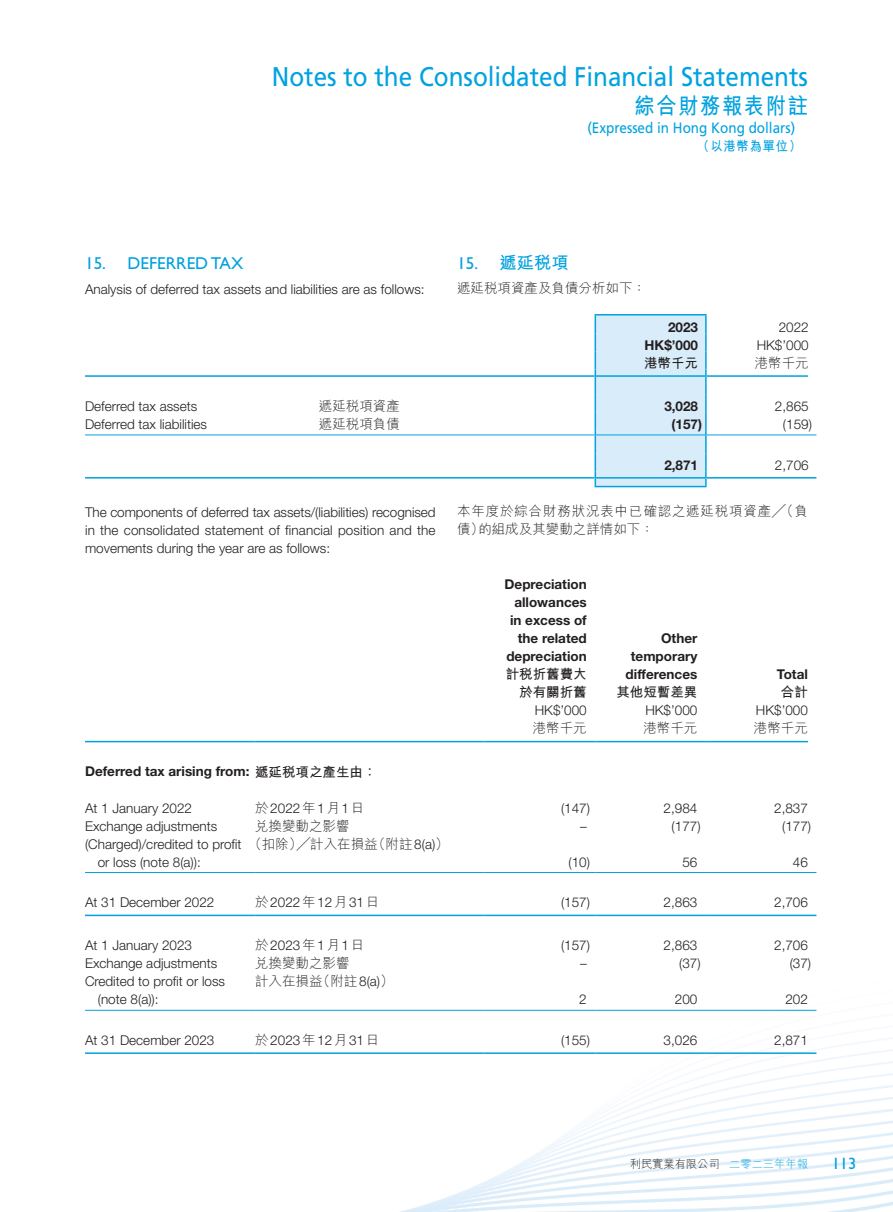
<style>
.page{position:relative;width:893px;height:1212px;background:#fff}
.page>*{position:absolute;margin:0;border:0;box-sizing:border-box;transform-origin:0 0}
.t1{font:27px "Frutiger LT Std";color:#00a2df;scale:.9 1}
.t2{font:700 22.5px "M Hei HK";letter-spacing:.08em;color:#00a2df;scale:.9 1}
.t3{font:17.25px "Gill Sans Std";color:#00a2df}
.t4{font:700 17.25px "M Hei HK";color:#00a2df}
.t5{font:16.5px "Gill Sans Std";color:#00a2df}
.t6{font:15px "Frutiger LT Std";color:#00a2df;scale:.9 1}
.t7{font:300 13.5px/18px "Helvetica Neue LT Std";color:#231f20}
.t8{font:700 13.5px/18px "Helvetica Neue LT Std";color:#231f20;text-align:right}
.t9{font:300 13.5px "M Hei HK";color:#231f20}
.t10{font:300 13.5px/18px "M Hei HK";letter-spacing:.06em;color:#231f20}
.t11{font:700 13.5px/18px "M Hei HK";color:#231f20;text-align:right}
.t12{font:700 13.5px "M Hei HK";letter-spacing:.08em;color:#00a2df;scale:.9 1}
.t13{font:300 11.25px "M Hei HK";color:#231f20}
.s1{font-family:"Gill Sans Std";font-weight:400}
.s2{font-family:"M Hei HK"}
.s3{font-family:"Helvetica Neue LT Std"}
.s4{color:#00a2df}
</style>
<div class="page">
<img style="left:85px;top:314px;width:808px;height:898px">
<hr style="left:595px;top:314px;width:112px;height:1px;background:#00a2df">
<hr style="left:595px;top:486px;width:112px;height:1px;background:#00a2df">
<div style="left:595px;top:315px;width:112px;height:171px;background:#d8ecf9"></div>
<hr style="left:85px;top:375px;width:234px;height:2px;background:#00a2df">
<hr style="left:319px;top:375px;width:276px;height:2px;background:#00a2df">
<hr style="left:596px;top:375px;width:109px;height:2px;background:#00a2df">
<hr style="left:707px;top:375px;width:101px;height:2px;background:#00a2df">
<hr style="left:85px;top:435px;width:234px;height:1px;background:#00a2df">
<hr style="left:319px;top:435px;width:276px;height:1px;background:#00a2df">
<hr style="left:596px;top:435px;width:109px;height:1px;background:#00a2df">
<hr style="left:707px;top:435px;width:109px;height:1px;background:#00a2df">
<hr style="left:85px;top:477px;width:234px;height:1px;background:#00a2df">
<hr style="left:319px;top:477px;width:276px;height:1px;background:#00a2df">
<hr style="left:596px;top:477px;width:109px;height:1px;background:#00a2df">
<hr style="left:707px;top:477px;width:109px;height:1px;background:#00a2df">
<hr style="left:85px;top:741px;width:170px;height:1px;background:#00a2df">
<hr style="left:255px;top:741px;width:230px;height:1px;background:#00a2df">
<hr style="left:485px;top:741px;width:110px;height:1px;background:#00a2df">
<hr style="left:595px;top:741px;width:111px;height:1px;background:#00a2df">
<hr style="left:706px;top:741px;width:102px;height:1px;background:#00a2df">
<hr style="left:85px;top:872px;width:170px;height:1px;background:#00a2df">
<hr style="left:255px;top:872px;width:230px;height:1px;background:#00a2df">
<hr style="left:485px;top:872px;width:110px;height:1px;background:#00a2df">
<hr style="left:595px;top:872px;width:111px;height:1px;background:#00a2df">
<hr style="left:706px;top:872px;width:110px;height:1px;background:#00a2df">
<hr style="left:85px;top:915px;width:170px;height:1px;background:#00a2df">
<hr style="left:255px;top:915px;width:230px;height:1px;background:#00a2df">
<hr style="left:485px;top:915px;width:110px;height:1px;background:#00a2df">
<hr style="left:595px;top:915px;width:111px;height:1px;background:#00a2df">
<hr style="left:706px;top:915px;width:110px;height:1px;background:#00a2df">
<hr style="left:85px;top:1010px;width:170px;height:1px;background:#00a2df">
<hr style="left:255px;top:1010px;width:230px;height:1px;background:#00a2df">
<hr style="left:485px;top:1010px;width:110px;height:1px;background:#00a2df">
<hr style="left:595px;top:1010px;width:111px;height:1px;background:#00a2df">
<hr style="left:706px;top:1010px;width:110px;height:1px;background:#00a2df">
<hr style="left:85px;top:1052px;width:170px;height:2px;background:#00a2df">
<hr style="left:255px;top:1052px;width:230px;height:2px;background:#00a2df">
<hr style="left:485px;top:1052px;width:110px;height:2px;background:#00a2df">
<hr style="left:595px;top:1052px;width:111px;height:2px;background:#00a2df">
<hr style="left:706px;top:1052px;width:110px;height:2px;background:#00a2df">
<h1 class="t1" style="left:272px;top:61px;width:597px">Notes to the Consolidated Financial Statements</h1>
<h2 class="t2" style="left:635px;top:89px;width:194px">綜合財務報表附註</h2>
<p class="t6" style="left:587px;top:119px;width:232px">(Expressed in Hong Kong dollars)</p>
<p class="t12" style="left:697px;top:136px;width:117px">（以港幣為單位）</p>
<p class="t3" style="left:85px;top:254px;width:160px">15. DEFERRED TAX</p>
<p class="t7" style="left:85px;top:280px;width:341px">Analysis of deferred tax assets and liabilities are as follows:</p>
<p class="t4" style="left:457px;top:250px;width:113px"><span class="s1">15.</span> 遞延稅項</p>
<p class="t9" style="left:457px;top:281px;width:190px">遞延稅項資產及負債分析如下：</p>
<p class="t8" style="left:668px;top:318px;width:32px">2023</p>
<p class="t7" style="left:779px;top:318px;width:32px">2022</p>
<p class="t8" style="left:645px;top:336px;width:55px">HK$’000</p>
<p class="t7" style="left:757px;top:336px;width:54px">HK$’000</p>
<p class="t11" style="left:644px;top:353px;width:55px">港幣千元</p>
<p class="t9" style="left:755px;top:356px;width:55px">港幣千元</p>
<p class="t7" style="left:85px;top:397px;width:114px">Deferred tax assets</p>
<p class="t9" style="left:319px;top:399px;width:83px">遞延稅項資產</p>
<p class="t8" style="left:664px;top:397px;width:35px">3,028</p>
<p class="t7" style="left:775px;top:397px;width:35px">2,865</p>
<p class="t7" style="left:85px;top:415px;width:124px">Deferred tax liabilities</p>
<p class="t9" style="left:319px;top:417px;width:82px">遞延稅項負債</p>
<p class="t8" style="left:672px;top:415px;width:32px">(157)</p>
<p class="t7" style="left:783px;top:415px;width:31px">(159)</p>
<p class="t8" style="left:664px;top:455px;width:35px">2,871</p>
<p class="t7" style="left:775px;top:455px;width:35px">2,706</p>
<p class="t7" style="left:85px;top:502px;width:352px;text-align:justify">The components of deferred tax assets/(liabilities) recognised in the consolidated statement of financial position and the movements during the year are as follows:</p>
<p class="t8" style="left:505px;top:574px;width:84px">Depreciation allowances in excess of the related depreciation</p>
<p class="t11" style="left:506px;top:664px;width:82px">計稅折舊費大於有關折舊</p>
<p class="t10" style="left:457px;top:502px;width:352px">本年度於綜合財務狀況表中已確認之遞延稅項資產╱（負債）的組成及其變動之詳情如下：</p>
<p class="t8" style="left:626px;top:628px;width:73px">Other temporary differences</p>
<p class="t11" style="left:616px;top:682px;width:82px">其他短暫差異</p>
<p class="t8" style="left:777px;top:664px;width:32px">Total</p>
<p class="t11" style="left:781px;top:682px;width:28px">合計</p>
<p class="t7" style="left:535px;top:701px;width:54px">HK$’000</p>
<p class="t7" style="left:645px;top:701px;width:54px">HK$’000</p>
<p class="t7" style="left:756px;top:701px;width:54px">HK$’000</p>
<p class="t9" style="left:533px;top:721px;width:55px">港幣千元</p>
<p class="t9" style="left:643px;top:721px;width:55px">港幣千元</p>
<p class="t9" style="left:754px;top:721px;width:55px">港幣千元</p>
<p class="t8" style="left:85px;top:762px;width:293px">Deferred tax arising from: <span class="s2">遞延稅項之產生由：</span></p>
<p class="t7" style="left:85px;top:798px;width:109px">At 1 January 2022</p>
<p class="t7" style="left:255px;top:798px;width:111px"><span class="s2">於</span>2022<span class="s2">年</span>1<span class="s2">月</span>1<span class="s2">日</span></p>
<p class="t7" style="left:561px;top:798px;width:31px">(147)</p>
<p class="t7" style="left:664px;top:798px;width:35px">2,984</p>
<p class="t7" style="left:774px;top:798px;width:35px">2,837</p>
<p class="t7" style="left:85px;top:816px;width:134px">Exchange adjustments</p>
<p class="t9" style="left:255px;top:819px;width:96px">兌換變動之影響</p>
<p class="t7" style="left:580px;top:816px;width:8px">–</p>
<p class="t7" style="left:672px;top:816px;width:31px">(177)</p>
<p class="t7" style="left:782px;top:816px;width:31px">(177)</p>
<p class="t7" style="left:98px;top:834px;width:145px;text-indent:-13px">(Charged)/credited to profit or loss (note 8(a)):</p>
<p class="t9" style="left:248px;top:837px;width:202px">（扣除）╱計入在損益（附註<span class="s3">8(a)</span>）</p>
<p class="t7" style="left:569px;top:852px;width:23px">(10)</p>
<p class="t7" style="left:682px;top:852px;width:17px">56</p>
<p class="t7" style="left:793px;top:852px;width:17px">46</p>
<p class="t7" style="left:85px;top:893px;width:131px">At 31 December 2022</p>
<p class="t7" style="left:255px;top:893px;width:126px"><span class="s2">於</span>2022<span class="s2">年</span>12<span class="s2">月</span>31<span class="s2">日</span></p>
<p class="t7" style="left:561px;top:893px;width:31px">(157)</p>
<p class="t7" style="left:664px;top:893px;width:35px">2,863</p>
<p class="t7" style="left:774px;top:893px;width:35px">2,706</p>
<p class="t7" style="left:85px;top:936px;width:109px">At 1 January 2023</p>
<p class="t7" style="left:255px;top:936px;width:111px"><span class="s2">於</span>2023<span class="s2">年</span>1<span class="s2">月</span>1<span class="s2">日</span></p>
<p class="t7" style="left:561px;top:936px;width:31px">(157)</p>
<p class="t7" style="left:664px;top:936px;width:35px">2,863</p>
<p class="t7" style="left:774px;top:936px;width:35px">2,706</p>
<p class="t7" style="left:85px;top:954px;width:134px">Exchange adjustments</p>
<p class="t9" style="left:255px;top:956px;width:96px">兌換變動之影響</p>
<p class="t7" style="left:580px;top:954px;width:8px">–</p>
<p class="t7" style="left:679px;top:954px;width:23px">(37)</p>
<p class="t7" style="left:790px;top:954px;width:23px">(37)</p>
<p class="t7" style="left:98px;top:972px;width:129px;text-indent:-13px">Credited to profit or loss (note 8(a)):</p>
<p class="t9" style="left:255px;top:974px;width:140px">計入在損益（附註<span class="s3">8(a)</span>）</p>
<p class="t7" style="left:579px;top:990px;width:9px">2</p>
<p class="t7" style="left:675px;top:990px;width:24px">200</p>
<p class="t7" style="left:785px;top:990px;width:24px">202</p>
<p class="t7" style="left:85px;top:1031px;width:131px">At 31 December 2023</p>
<p class="t7" style="left:255px;top:1031px;width:126px"><span class="s2">於</span>2023<span class="s2">年</span>12<span class="s2">月</span>31<span class="s2">日</span></p>
<p class="t7" style="left:561px;top:1031px;width:31px">(155)</p>
<p class="t7" style="left:664px;top:1031px;width:35px">3,026</p>
<p class="t7" style="left:774px;top:1031px;width:35px">2,871</p>
<p class="t13" style="left:630px;top:1158px;width:180px">利民實業有限公司 <span class="s4">二零二三年年報</span></p>
<p class="t5" style="left:832px;top:1154px;width:26px">113</p>
</div>
